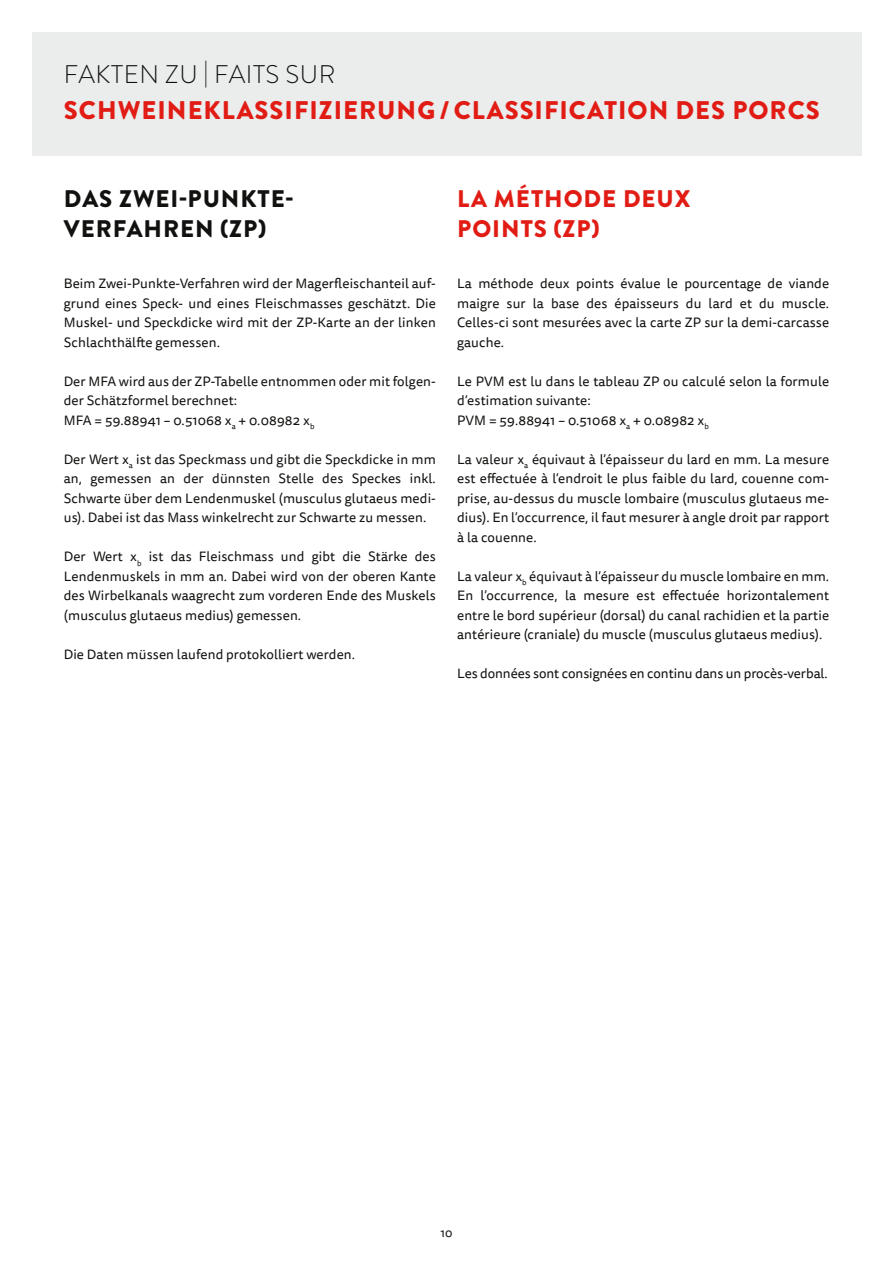
<style>
.page{position:relative;width:893px;height:1263px;background:#fff}
.page>*{position:absolute;margin:0;border:0;box-sizing:border-box;transform-origin:0 0}
.t1{font:900 25.5px "Brandon Grotesque";letter-spacing:.04em;color:#e11c15}
.t2{font:300 25.5px "Brandon Grotesque";letter-spacing:.02em;color:#11110f}
.t3{font:900 24px/30px "Brandon Grotesque";letter-spacing:.04em;color:#11110f}
.t4{font:900 24px/30px "Brandon Grotesque";letter-spacing:.04em;color:#e11c15}
.t5{font:13.5px/19.5px "Tisa Sans Pro";letter-spacing:.01em;color:#11110f;text-align:justify}
.t6{font:12px "Tisa Sans Pro";color:#11110f}
</style>
<div class="page">
<div style="left:32px;top:32px;width:829px;height:123px;background:#ebecec"></div>
<h1 class="t2" style="left:64px;top:57px;width:273px">FAKTEN ZU | FAITS SUR</h1>
<h1 class="t1" style="left:64px;top:92px;width:757px">SCHWEINEKLASSIFIZIERUNG / CLASSIFICATION DES PORCS</h1>
<h2 class="t3" style="left:64px;top:184px;width:231px">DAS ZWEI-PUNKTE-<br>VERFAHREN (ZP)</h2>
<p class="t5" style="left:64px;top:274px;width:374px">Beim Zwei-Punkte-Verfahren wird der Magerfleischanteil auf&shy;grund eines Speck- und eines Fleischmasses geschätzt. Die Muskel- und Speckdicke wird mit der ZP-Karte an der linken Schlachthälfte gemessen.</p>
<p class="t5" style="left:64px;top:371px;width:374px;text-align:left">Der MFA wird aus der ZP-Tabelle entnommen oder mit folgen&shy;der Schätzformel berechnet:<br>MFA = 59.88941 – 0.51068 x<sub>a</sub> + 0.08982 x<sub>b</sub></p>
<p class="t5" style="left:64px;top:449px;width:374px">Der Wert x<sub>a</sub> ist das Speckmass und gibt die Speckdicke in mm an, gemessen an der dünnsten Stelle des Speckes inkl.<br>Schwarte über dem Lendenmuskel (musculus glutaeus medi&shy;us). Dabei ist das Mass winkelrecht zur Schwarte zu messen.</p>
<p class="t5" style="left:64px;top:547px;width:374px">Der Wert x<sub>b</sub> ist das Fleischmass und gibt die Stärke des Lendenmuskels in mm an. Dabei wird von der oberen Kante des Wirbelkanals waagrecht zum vorderen Ende des Muskels (musculus glutaeus medius) gemessen.</p>
<p class="t5" style="left:64px;top:644px;width:293px">Die Daten müssen laufend protokolliert werden.</p>
<h2 class="t4" style="left:457px;top:184px;width:235px">LA MÉTHODE DEUX<br>POINTS (ZP)</h2>
<p class="t5" style="left:457px;top:274px;width:374px">La méthode deux points évalue le pourcentage de viande maigre sur la base des épaisseurs du lard et du muscle.<br>Celles-ci sont mesurées avec la carte ZP sur la demi-carcasse gauche.</p>
<p class="t5" style="left:457px;top:371px;width:374px;text-align:left">Le PVM est lu dans le tableau ZP ou calculé selon la formule d’estimation suivante:<br>PVM = 59.88941 – 0.51068 x<sub>a</sub> + 0.08982 x<sub>b</sub></p>
<p class="t5" style="left:457px;top:449px;width:374px">La valeur x<sub>a</sub> équivaut à l’épaisseur du lard en mm. La mesure est effectuée à l’endroit le plus faible du lard, couenne com&shy;prise, au-dessus du muscle lombaire (musculus glutaeus me&shy;dius). En l’occurrence, il faut mesurer à angle droit par rapport à la couenne.</p>
<p class="t5" style="left:457px;top:566px;width:374px">La valeur x<sub>b</sub> équivaut à l’épaisseur du muscle lombaire en mm.<br>En l’occurrence, la mesure est effectuée horizontalement entre le bord supérieur (dorsal) du canal rachidien et la partie antérieure (craniale) du muscle (musculus glutaeus medius).</p>
<p class="t5" style="left:457px;top:664px;width:372px">Les données sont consignées en continu dans un procès--verbal.</p>
<p class="t6" style="left:440px;top:1225px;width:14px">10</p>
</div>
